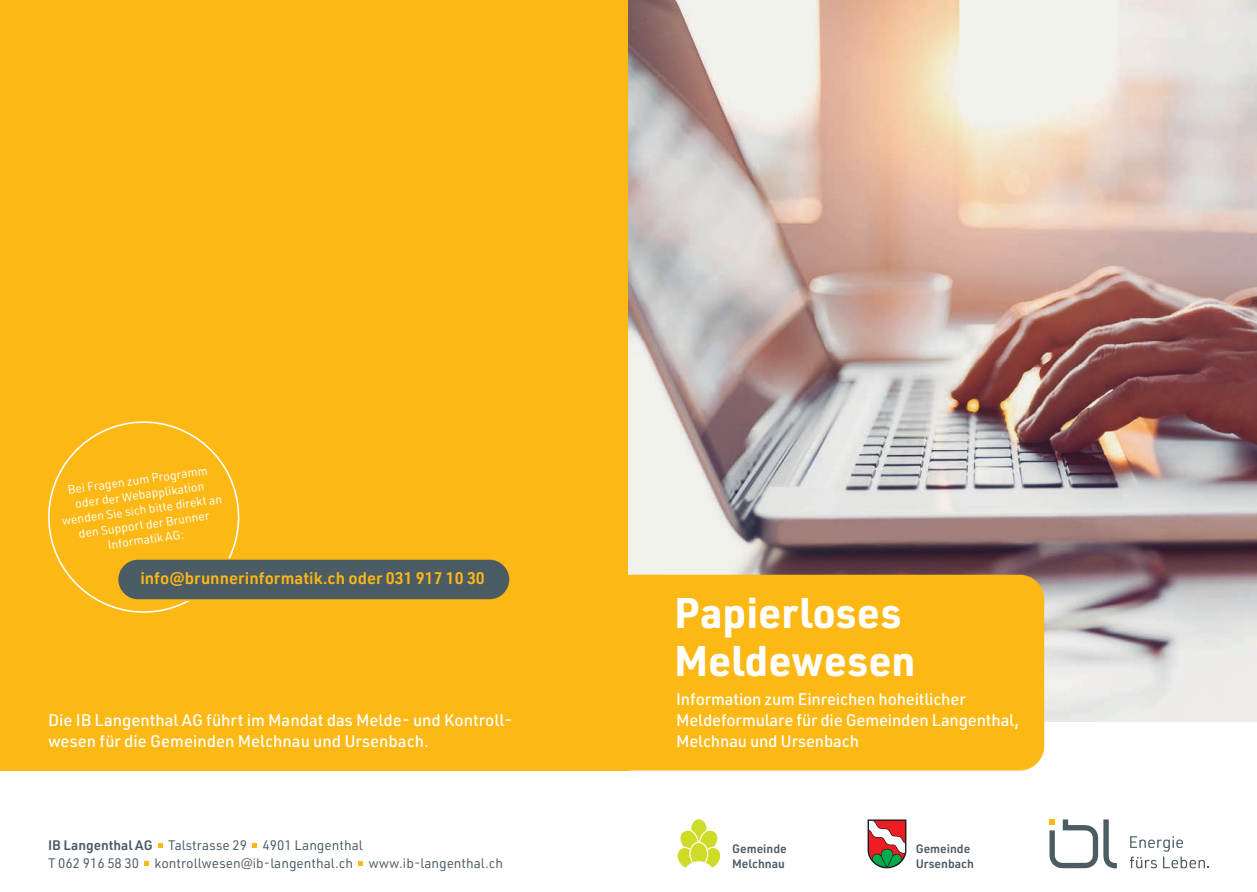
<style>
.page{position:relative;width:1257px;height:892px;background:#fff}
.page>*{position:absolute;margin:0;border:0;box-sizing:border-box;transform-origin:0 0}
.t1{font:700 42px/48px "URWDIN";color:#fff}
.t2{font:500 16.5px/21px "URWDIN";letter-spacing:-.005em;color:#fff}
.t3{font:600 16.5px "URWDIN";color:#fcb814}
.t4{font:13.5px/18px "URWDIN";color:#4c5c65}
.t5{font:12px/15px "URWDIN";color:#fff;text-align:center}
.t6{font:600 12px/15px "URWDIN";color:#4c5c65}
.s1{font-weight:600}
</style>
<div class="page">
<div style="left:0;top:0;width:628px;height:770px;background:#fcb814"></div>
<img style="left:628px;top:0;width:629px;height:720px">
<div style="left:628px;top:574px;width:416px;height:196px;background:#fcb814"></div>
<svg style="left:1130px;top:836px;width:79px;height:32px"></svg>
<svg style="left:1049px;top:819px;width:68px;height:49px"></svg>
<svg style="left:158px;top:843px;width:5px;height:4px"></svg>
<svg style="left:253px;top:843px;width:4px;height:4px"></svg>
<svg style="left:145px;top:861px;width:4px;height:4px"></svg>
<svg style="left:358px;top:861px;width:5px;height:4px"></svg>
<svg style="left:677px;top:819px;width:44px;height:48px"></svg>
<svg style="left:867px;top:819px;width:39px;height:49px"></svg>
<svg style="left:48px;top:421px;width:192px;height:192px"></svg>
<div style="left:118px;top:558px;width:392px;height:41px;background:#4c5c65;border-radius:21px"></div>
<div style="left:117px;top:558px;width:394px;height:42px;border:2px solid #fcb814;border-radius:21px"></div>
<p class="t5" style="left:57px;top:483px;width:163px;rotate:-8deg">Bei Fragen zum Programm oder der Webapplikation wenden Sie sich bitte direkt an den Support der Brunner<br>Informatik AG:</p>
<p class="t3" style="left:140px;top:566px;width:346px">info@brunnerinformatik.ch oder 031 917 10 30</p>
<p class="t2" style="left:48px;top:708px;width:466px">Die IB Langenthal AG führt im Mandat das Melde- und Kontroll&shy;wesen für die Gemeinden Melchnau und Ursenbach.</p>
<h1 class="t1" style="left:674px;top:587px;width:243px">Papierloses<br>Meldewesen</h1>
<p class="t2" style="left:676px;top:687px;width:344px">Information zum Einreichen hoheitlicher<br>Meldeformulare für die Gemeinden Langenthal,<br>Melchnau und Ursenbach</p>
<p class="t4" style="left:48px;top:835px;width:456px"><span class="s1">IB Langenthal AG</span> Talstrasse 29 4901 Langenthal<br>T 062 916 58 30 kontrollwesen@ib-langenthal.ch www.ib-langenthal.ch</p>
<p class="t6" style="left:732px;top:840px;width:56px">Gemeinde<br>Melchnau</p>
<p class="t6" style="left:916px;top:840px;width:60px">Gemeinde<br>Ursenbach</p>
</div>
